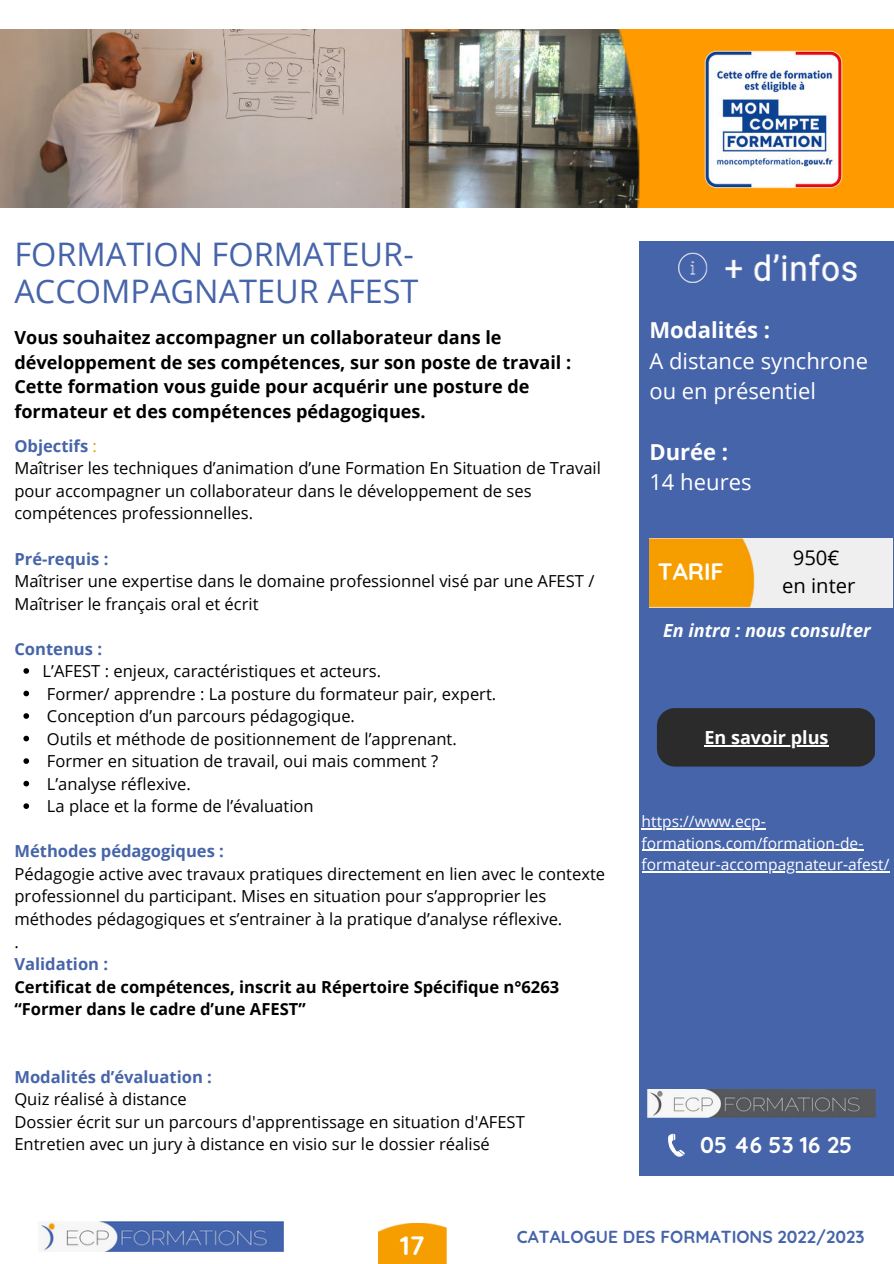
<style>
.page{position:relative;width:894px;height:1264px;background:#fff}
.page>*{position:absolute;margin:0;border:0;box-sizing:border-box;transform-origin:0 0}
.t1{font:32.4px/36px "Open Sans";color:#4664a9}
.t2{font:700 26.4px "Quicksand";color:#fff}
.t3{font:700 23.7px "Quicksand";color:#fff}
.t4{font:700 22.65px "Quicksand";color:#fff}
.t5{font:22.05px/30.5px "Open Sans";color:#fff}
.t6{font:700 22.05px "Open Sans";color:#fff}
.t7{font:20.25px/28.3px "Open Sans";color:#000;text-align:center}
.t8{font:700 18px/24.8px "Open Sans";color:#000}
.t9{font:italic 700 18px "Open Sans";color:#fff}
.t10{font:700 18px "Open Sans";color:#fff}
.t11{font:700 17.4px "Quicksand";color:#4664a9}
.t12{font:16.5px/22.5px "Open Sans";color:#000}
.t13{font:700 16.5px/22.5px "Open Sans";color:#000}
.t14{font:700 16.5px "Open Sans";color:#4664a9}
.t15{font:15.6px/21.5px "Open Sans";color:#fff}
.s1{font-weight:700;color:#4664a9}
.s2{color:#f59d00}
</style>
<div class="page">
<img style="left:0;top:30px;width:530px;height:178px">
<img style="left:530px;top:30px;width:363px;height:178px">
<div style="left:638px;top:241px;width:255px;height:934px;background:#4664a9"></div>
<img style="left:39px;top:1221px;width:244px;height:30px">
<img style="left:378px;top:1223px;width:68px;height:40px">
<img style="left:638px;top:250px;width:219px;height:34px">
<img style="left:647px;top:1089px;width:228px;height:28px">
<svg style="left:668px;top:1133px;width:16px;height:24px"></svg>
<img style="left:649px;top:538px;width:243px;height:69px">
<svg style="left:23px;top:668px;width:6px;height:5px"></svg>
<svg style="left:23px;top:690px;width:6px;height:6px"></svg>
<svg style="left:23px;top:713px;width:6px;height:5px"></svg>
<svg style="left:23px;top:735px;width:6px;height:6px"></svg>
<svg style="left:23px;top:758px;width:6px;height:6px"></svg>
<svg style="left:23px;top:780px;width:6px;height:6px"></svg>
<svg style="left:23px;top:803px;width:6px;height:6px"></svg>
<div style="left:657px;top:708px;width:217px;height:58px;background:#2b2b2b"></div>
<hr style="left:704px;top:745px;width:124px;height:1px;background:#fff">
<hr style="left:641px;top:828px;width:124px;height:1px;background:#fff">
<hr style="left:641px;top:849px;width:222px;height:1px;background:#fff">
<hr style="left:641px;top:871px;width:248px;height:1px;background:#fff">
<img style="left:702px;top:49px;width:142px;height:142px">
<h1 class="t1" style="left:14px;top:236px;width:405px">FORMATION FORMATEUR-<br>ACCOMPAGNATEUR AFEST</h1>
<p class="t8" style="left:14px;top:324px;width:558px">Vous souhaitez accompagner un collaborateur dans le développement de ses compétences, sur son poste de travail :<br>Cette formation vous guide pour acquérir une posture de formateur et des compétences pédagogiques.</p>
<p class="t12" style="left:14px;top:434px;width:587px"><span class="s1">Objectifs</span> <span class="s2">:<br></span>Maîtriser les techniques d’animation d’une Formation En Situation de Travail pour accompagner un collaborateur dans le développement de ses compétences professionnelles.</p>
<p class="t14" style="left:14px;top:547px;width:95px">Pré-requis :</p>
<p class="t12" style="left:14px;top:569px;width:581px">Maîtriser une expertise dans le domaine professionnel visé par une AFEST /<br>Maîtriser le français oral et écrit</p>
<p class="t14" style="left:14px;top:637px;width:89px">Contenus :</p>
<p class="t12" style="left:43px;top:659px;width:455px">L’AFEST : enjeux, caractéristiques et acteurs.<br>Former/ apprendre : La posture du formateur pair, expert.<br>Conception d’un parcours pédagogique.<br>Outils et méthode de positionnement de l’apprenant.<br>Former en situation de travail, oui mais comment ?<br>L’analyse réflexive.<br>La place et la forme de l’évaluation</p>
<p class="t14" style="left:14px;top:839px;width:211px">Méthodes pédagogiques :</p>
<p class="t12" style="left:14px;top:862px;width:592px">Pédagogie active avec travaux pratiques directement en lien avec le contexte professionnel du participant. Mises en situation pour s’approprier les méthodes pédagogiques et s’entrainer à la pratique d’analyse réflexive.<br>.</p>
<p class="t14" style="left:14px;top:952px;width:95px">Validation :</p>
<p class="t13" style="left:14px;top:974px;width:546px">Certificat de compétences, inscrit au Répertoire Spécifique n°6263 “Former dans le cadre d’une AFEST”</p>
<p class="t14" style="left:14px;top:1065px;width:199px">Modalités d’évaluation :</p>
<p class="t12" style="left:14px;top:1087px;width:511px">Quiz réalisé à distance<br>Dossier écrit sur un parcours d'apprentissage en situation d'AFEST<br>Entretien avec un jury à distance en visio sur le dossier réalisé</p>
<h3 class="t6" style="left:649px;top:315px;width:122px">Modalités :</h3>
<h3 class="t5" style="left:649px;top:345px;width:220px">A distance synchrone ou en présentiel</h3>
<h3 class="t6" style="left:649px;top:436px;width:80px">Durée :</h3>
<h3 class="t5" style="left:649px;top:466px;width:104px">14 heures</h3>
<h3 class="t3" style="left:657px;top:552px;width:68px">TARIF</h3>
<p class="t7" style="left:781px;top:542px;width:75px">950€ en inter</p>
<p class="t9" style="left:662px;top:618px;width:209px">En intra : nous consulter</p>
<p class="t10" style="left:704px;top:725px;width:126px">En savoir plus</p>
<p class="t15" style="left:641px;top:810px;width:249px">https://www.ecp&shy;formations.com/formation-de&shy;formateur-accompagnateur-afest/</p>
<h3 class="t4" style="left:700px;top:1125px;width:154px">05 46 53 16 25</h3>
<h2 class="t2" style="left:400px;top:1223px;width:26px">17</h2>
<p class="t11" style="left:516px;top:1221px;width:349px">CATALOGUE DES FORMATIONS 2022/2023</p>
</div>
